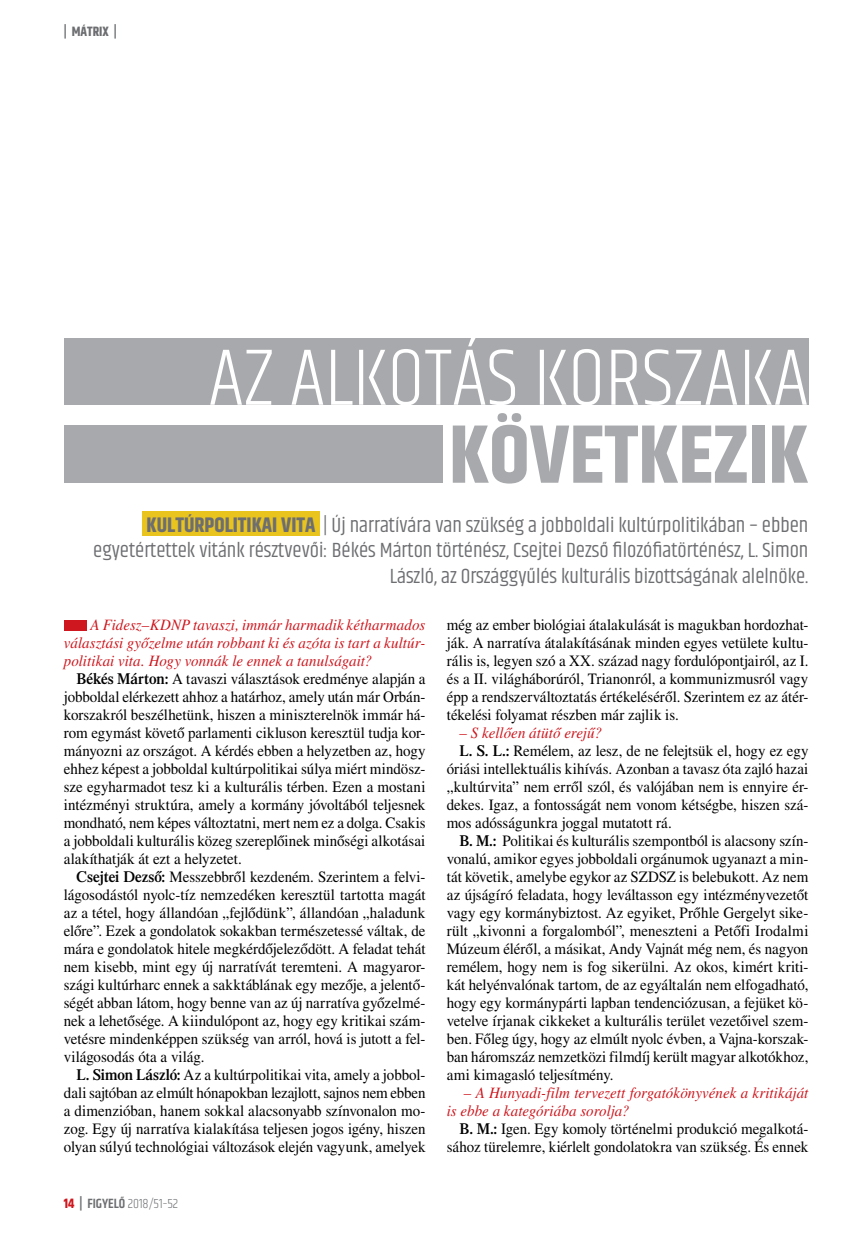
<style>
.page{position:relative;width:851px;height:1242px;background:#fff}
.page>*{position:absolute;margin:0;border:0;box-sizing:border-box;transform-origin:0 0}
.t1{font:300 82.5px "Khand";color:#fff}
.t2{font:700 82.5px "Khand";color:#a7a9ac}
.t3{font:21px/25.5px "Khand";color:#6d6e71;text-align:right}
.t4{font:15.75px/18px "Times QS";letter-spacing:-.005em;color:#000;text-align:justify;scale:.95 1}
.t5{font:italic 15.75px/18px "Times QS";letter-spacing:.005em;color:#ce171e;text-align:justify;scale:.95 1}
.t6{font:300 13.5px "Khand";color:#6d6e71}
.t7{font:700 13.5px "Khand";color:#6d6e71}
.s1{font-weight:700}
.s2{font-weight:600}
.s3{font-weight:700;color:#ce171e}
</style>
<div class="page">
<div style="left:64px;top:620px;width:22px;height:10px;background:#ce171e"></div>
<div style="left:64px;top:338px;width:744px;height:67px;background:#a7a9ac"></div>
<div style="left:142px;top:511px;width:177px;height:24px;background:#e9c31e"></div>
<div style="left:64px;top:425px;width:378px;height:58px;background:#a7a9ac"></div>
<p class="t7" style="left:64px;top:22px;width:55px">| MÁTRIX |</p>
<h1 class="t1" style="left:208px;top:329px;width:601px">AZ ALKOTÁS KORSZAKA</h1>
<h1 class="t2" style="left:449px;top:396px;width:361px">KÖVETKEZIK</h1>
<p class="t3" style="left:93px;top:513px;width:716px"><span class="s1">KULTÚRPOLITIKAI VITA</span> | Új narratívára van szükség a jobboldali kultúrpolitikában – ebben egyetértettek vitánk résztvevői: Békés Márton történész, Csejtei Dezső filozófiatörténész, L. Simon<br>László, az Országgyűlés kulturális bizottságának alelnöke.</p>
<p class="t5" style="left:64px;top:616px;width:382px;text-indent:27px">A Fidesz–KDNP tavaszi, immár harmadik kétharmados választási győzelme után robbant ki és azóta is tart a kultúr&shy;politikai vita. Hogy vonnák le ennek a tanulságait?</p>
<p class="t4" style="left:64px;top:670px;width:382px;text-indent:13px"><span class="s2">Békés Márton:</span> A tavaszi választások eredménye alapján a jobboldal elérkezett ahhoz a határhoz, amely után már Orbán&shy;korszakról beszélhetünk, hiszen a miniszterelnök immár há&shy;rom egymást követő parlamenti cikluson keresztül tudja kor&shy;mányozni az országot. A kérdés ebben a helyzetben az, hogy ehhez képest a jobboldal kultúrpolitikai súlya miért mindös - sze egyharmadot tesz ki a kulturális térben. Ezen a mostani intézményi struktúra, amely a kormány jóvoltából teljesnek mondható, nem képes változtatni, mert nem ez a dolga. Csakis a jobboldali kulturális közeg szereplőinek minőségi alkotásai alakíthatják át ezt a helyzetet.</p>
<p class="t4" style="left:64px;top:868px;width:382px;text-indent:13px"><span class="s2">Csejtei Dezső:</span> Messzebbről kezdeném. Szerintem a felvi&shy;lágosodástól nyolc-tíz nemzedéken keresztül tartotta magát az a tétel, hogy állandóan „fejlődünk”, állandóan „haladunk előre”. Ezek a gondolatok sokakban természetessé váltak, de mára e gondolatok hitele megkérdőjeleződött. A feladat tehát nem kisebb, mint egy új narratívát teremteni. A magyaror&shy;szági kultúrharc ennek a sakktáblának egy mezője, a jelentő&shy;ségét abban látom, hogy benne van az új narratíva győzelmé&shy;nek a lehetősége. A kiindulópont az, hogy egy kritikai szám&shy;vetésre mindenképpen szükség van arról, hová is jutott a fel&shy;világosodás óta a világ.</p>
<p class="t4" style="left:64px;top:1066px;width:382px;text-indent:13px"><span class="s2">L. Simon László:</span> Az a kultúrpolitikai vita, amely a jobbol&shy;dali sajtóban az elmúlt hónapokban lezajlott, sajnos nem ebben a dimenzióban, hanem sokkal alacsonyabb színvonalon mo&shy;zog. Egy új narratíva kialakítása teljesen jogos igény, hiszen olyan súlyú technológiai változások elején vagyunk, amelyek</p>
<p class="t6" style="left:64px;top:1195px;width:116px"><span class="s3">14</span> <span class="s1">|</span> <span class="s2">FIGYELŐ</span> 2018/51–52</p>
<p class="t4" style="left:446px;top:616px;width:382px">még az ember biológiai átalakulását is magukban hordozhat&shy;ják. A narratíva átalakításának minden egyes vetülete kultu&shy;rális is, legyen szó a XX. század nagy fordulópontjairól, az I. és a II. világháborúról, Trianonról, a kommunizmusról vagy épp a rendszerváltoztatás értékeléséről. Szerintem ez az átér&shy;tékelési folyamat részben már zajlik is.</p>
<p class="t5" style="left:459px;top:724px;width:151px">– S kellően átütő erejű?</p>
<p class="t4" style="left:459px;top:742px;width:369px"><span class="s2">L. S. L.:</span> Remélem, az lesz, de ne felejtsük el, hogy ez egy</p>
<p class="t4" style="left:446px;top:760px;width:382px">óriási intellektuális kihívás. Azonban a tavasz óta zajló hazai</p>
<p class="t4" style="left:446px;top:778px;width:382px">„kultúrvita” nem erről szól, és valójában nem is ennyire ér-</p>
<p class="t4" style="left:446px;top:796px;width:382px">dekes. Igaz, a fontosságát nem vonom kétségbe, hiszen szá-</p>
<p class="t4" style="left:446px;top:814px;width:238px">mos adósságunkra joggal mutatott rá.</p>
<p class="t4" style="left:459px;top:832px;width:369px"><span class="s2">B. M.:</span> Politikai és kulturális szempontból is alacsony szín-</p>
<p class="t4" style="left:446px;top:850px;width:382px">vonalú, amikor egyes jobboldali orgánumok ugyanazt a min-</p>
<p class="t4" style="left:446px;top:868px;width:382px">tát követik, amelybe egykor az SZDSZ is belebukott. Az nem</p>
<p class="t4" style="left:446px;top:886px;width:382px">az újságíró feladata, hogy leváltasson egy intézményvezetőt</p>
<p class="t4" style="left:446px;top:904px;width:382px">vagy egy kormánybiztost. Az egyiket, Prőhle Gergelyt sike-</p>
<p class="t4" style="left:446px;top:922px;width:382px">rült „kivonni a forgalomból”, meneszteni a Petőfi Irodalmi</p>
<p class="t4" style="left:446px;top:940px;width:382px">Múzeum éléről, a másikat, Andy Vajnát még nem, és nagyon</p>
<p class="t4" style="left:446px;top:958px;width:382px">remélem, hogy nem is fog sikerülni. Az okos, kimért kriti-</p>
<p class="t4" style="left:446px;top:976px;width:382px">kát helyénvalónak tartom, de az egyáltalán nem elfogadható,</p>
<p class="t4" style="left:446px;top:994px;width:382px">hogy egy kormánypárti lapban tendenciózusan, a fejüket kö-</p>
<p class="t4" style="left:446px;top:1012px;width:382px">vetelve írjanak cikkeket a kulturális terület vezetőivel szem-</p>
<p class="t4" style="left:446px;top:1030px;width:382px">ben. Főleg úgy, hogy az elmúlt nyolc évben, a Vajna-korszak-</p>
<p class="t4" style="left:446px;top:1048px;width:382px">ban háromszáz nemzetközi filmdíj került magyar alkotókhoz,</p>
<p class="t4" style="left:446px;top:1066px;width:177px">ami kimagasló teljesítmény.</p>
<p class="t5" style="left:446px;top:1084px;width:382px;text-indent:17px">– A Hunyadi-film tervezett forgatókönyvének a kritikáját is ebbe a kategóriába sorolja?</p>
<p class="t4" style="left:446px;top:1120px;width:382px;text-align:right"><span class="s2">B. M.:</span> Igen. Egy komoly történelmi produkció megalkotá&shy;sához türelemre, kiérlelt gondolatokra van szükség. És ennek</p>
</div>
